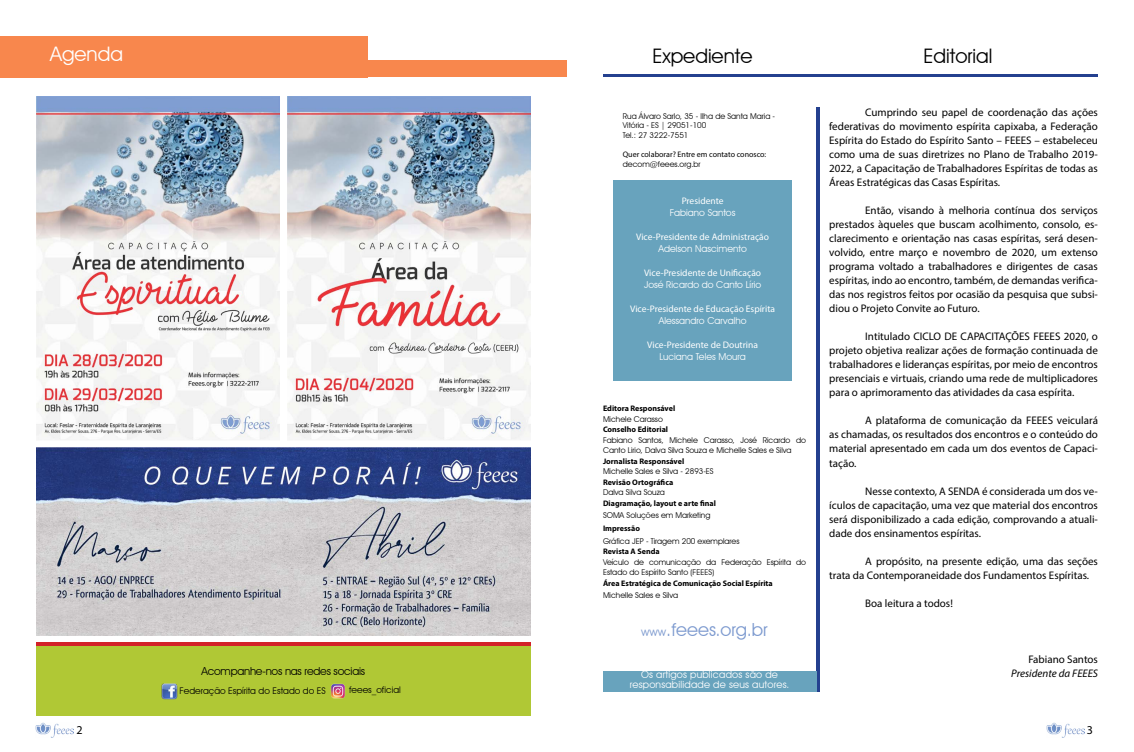
<style>
.page{position:relative;width:1134px;height:752px;background:#fff}
.page>*{position:absolute;margin:0;border:0;box-sizing:border-box;transform-origin:0 0}
.t1{font:20px "Avant Garde IT Cby BT";color:#000}
.t2{font:20px "Avant Garde IT Cby BT";color:#fff}
.t3{font:18px "Avant Garde IT Cby BT";color:#7d9acf}
.t4{font:12px "Myriad Pro";color:#000}
.t5{font:11px/14px "Myriad Pro";color:#000;text-align:justify}
.t6{font:11px "Avant Garde IT Cby BT";letter-spacing:-.02em;color:#000}
.t7{font:italic 11px "Myriad Pro";color:#000}
.t8{font:10px/10px "Avant Garde IT Cby BT";letter-spacing:.02em;color:#fff;text-align:center}
.t9{font:9.5px "Myriad Pro";color:#fff}
.t10{font:9.5px "Avant Garde IT Cby BT";color:#fff}
.t11{font:9.2px "Avant Garde IT Cby BT";color:#000}
.t12{font:8px/9.6px "Avant Garde IT Cby BT";color:#000}
.t13{font:700 8px "Myriad Pro";color:#000}
.t14{font:8px "Myriad Pro";color:#000}
.s1{font-size:12px}
</style>
<div class="page">
<img style="left:36px;top:722px;width:38px;height:15px">
<img style="left:1046px;top:722px;width:38px;height:15px">
<div style="left:0;top:36px;width:367px;height:41px;background:#f8874d"></div>
<div style="left:349px;top:61px;width:218px;height:16px;background:#f8874d"></div>
<hr style="left:603px;top:74px;width:495px;height:3px;background:#24408f">
<hr style="left:816px;top:107px;width:3px;height:584px;background:#24408f">
<div style="left:36px;top:645px;width:495px;height:70px;background:#b0c835"></div>
<hr style="left:36px;top:642px;width:495px;height:3px;background:#d22229">
<img style="left:331px;top:683px;width:15px;height:15px">
<img style="left:162px;top:683px;width:15px;height:16px">
<div style="left:613px;top:180px;width:179px;height:200px;background:#68a3bd"></div>
<div style="left:603px;top:670px;width:213px;height:21px;background:#68a3bd"></div>
<img style="left:36px;top:96px;width:243px;height:344px">
<img style="left:288px;top:96px;width:243px;height:344px">
<img style="left:36px;top:447px;width:495px;height:187px">
<h1 class="t2" style="left:50px;top:42px;width:74px">Agenda</h1>
<h1 class="t1" style="left:652px;top:44px;width:102px">Expediente</h1>
<h1 class="t1" style="left:923px;top:44px;width:70px">Editorial</h1>
<p class="t12" style="left:623px;top:111px;width:154px">Rua Álvaro Sarlo, 35 - Ilha de Santa Maria -<br>Vitória - ES | 29051-100<br>Tel.: 27 3222-7551</p>
<p class="t14" style="left:623px;top:149px;width:145px">Quer colaborar? Entre em contato conosco:</p>
<p class="t12" style="left:623px;top:159px;width:79px">decom@feees.org.br</p>
<p class="t9" style="left:682px;top:195px;width:43px">Presidente</p>
<p class="t10" style="left:670px;top:206px;width:67px">Fabiano Santos</p>
<p class="t9" style="left:636px;top:231px;width:134px">Vice-Presidente de Administração</p>
<p class="t10" style="left:658px;top:242px;width:90px">Adelson Nascimento</p>
<p class="t9" style="left:644px;top:267px;width:119px">Vice-Presidente de Unificação</p>
<p class="t10" style="left:644px;top:278px;width:119px">José Ricardo do Canto Lírio</p>
<p class="t9" style="left:630px;top:303px;width:146px">Vice-Presidente de Educação Espírita</p>
<p class="t10" style="left:659px;top:314px;width:89px">Alessandro Carvalho</p>
<p class="t9" style="left:647px;top:339px;width:112px">Vice-Presidente de Doutrina</p>
<p class="t10" style="left:659px;top:350px;width:88px">Luciana Teles Moura</p>
<p class="t13" style="left:603px;top:403px;width:74px">Editora Responsável</p>
<p class="t12" style="left:603px;top:414px;width:61px">Michele Carasso</p>
<p class="t13" style="left:603px;top:424px;width:67px">Conselho Editorial</p>
<p class="t12" style="left:603px;top:434px;width:205px;line-height:10.5px">Fabiano Santos, Michele Carasso, José Ricardo do<br>Canto Lirio, Dalva Silva Souza e Michelle Sales e Silva</p>
<p class="t13" style="left:603px;top:456px;width:83px">Jornalista Responsável</p>
<p class="t12" style="left:603px;top:466px;width:112px">Michelle Sales e Silva - 2893-ES</p>
<p class="t13" style="left:603px;top:477px;width:72px">Revisão Ortográfica</p>
<p class="t12" style="left:603px;top:487px;width:63px">Dalva Silva Souza</p>
<p class="t13" style="left:603px;top:498px;width:114px">Diagramação, layout e arte final</p>
<p class="t12" style="left:603px;top:510px;width:109px">SOMA Soluções em Marketing</p>
<p class="t13" style="left:603px;top:523px;width:38px">Impressão</p>
<p class="t12" style="left:603px;top:535px;width:138px">Gráfica JEP - Tiragem 200 exemplares</p>
<p class="t13" style="left:603px;top:546px;width:58px">Revista A Senda</p>
<p class="t12" style="left:603px;top:556px;width:205px;line-height:10.5px">Veículo de comunicação da Federação Espírita do<br>Estado do Espírito Santo (FEEES)</p>
<p class="t13" style="left:603px;top:577px;width:171px">Área Estratégica de Comunicação Social Espírita</p>
<p class="t12" style="left:603px;top:590px;width:77px">Michelle Sales e Silva</p>
<h2 class="t3" style="left:641px;top:618px;width:128px"><span class="s1">www</span>.feees.org.br</h2>
<p class="t5" style="left:829px;top:105px;width:270px;text-indent:36px">Cumprindo seu papel de coordenação das ações federativas do movimento espírita capixaba, a Federação Espírita do Estado do Espírito Santo – FEEES – estabeleceu como uma de suas diretrizes no Plano de Trabalho 2019- 2022, a Capacitação de Trabalhadores Espíritas de todas as Áreas Estratégicas das Casas Espíritas.</p>
<p class="t5" style="left:829px;top:203px;width:270px;text-indent:36px">Então, visando à melhoria contínua dos serviços prestados àqueles que buscam acolhimento, consolo, es&shy;clarecimento e orientação nas casas espíritas, será desen&shy;volvido, entre março e novembro de 2020, um extenso programa voltado a trabalhadores e dirigentes de casas espíritas, indo ao encontro, também, de demandas verifica&shy;das nos registros feitos por ocasião da pesquisa que subsi&shy;diou o Projeto Convite ao Futuro.</p>
<p class="t5" style="left:829px;top:329px;width:270px;text-indent:36px">Intitulado CICLO DE CAPACITAÇÕES FEEES 2020, o projeto objetiva realizar ações de formação continuada de trabalhadores e lideranças espíritas, por meio de encontros presenciais e virtuais, criando uma rede de multiplicadores para o aprimoramento das atividades da casa espírita.</p>
<p class="t5" style="left:829px;top:413px;width:270px;text-indent:36px">A plataforma de comunicação da FEEES veiculará as chamadas, os resultados dos encontros e o conteúdo do material apresentado em cada um dos eventos de Capaci&shy;tação.</p>
<p class="t5" style="left:829px;top:483px;width:270px;text-indent:36px">Nesse contexto, A SENDA é considerada um dos ve&shy;ículos de capacitação, uma vez que material dos encontros será disponibilizado a cada edição, comprovando a atuali&shy;dade dos ensinamentos espíritas.</p>
<p class="t5" style="left:829px;top:553px;width:270px;text-indent:36px">A propósito, na presente edição, uma das seções trata da Contemporaneidade dos Fundamentos Espíritas.</p>
<p class="t5" style="left:865px;top:595px;width:89px">Boa leitura a todos!</p>
<p class="t5" style="left:1028px;top:651px;width:71px">Fabiano Santos</p>
<p class="t6" style="left:201px;top:664px;width:165px">Acompanhe-nos nas redes sociais</p>
<p class="t7" style="left:1011px;top:666px;width:88px">Presidente da FEEES</p>
<p class="t11" style="left:180px;top:685px;width:148px">Federação Espírita do Estado do ES</p>
<p class="t11" style="left:349px;top:684px;width:53px">feees_oficial</p>
<p class="t8" style="left:630px;top:669px;width:161px">Os artigos publicados são de responsabilidade de seus autores.</p>
<p class="t4" style="left:77px;top:722px;width:8px">2</p>
<p class="t4" style="left:1087px;top:722px;width:8px">3</p>
</div>
